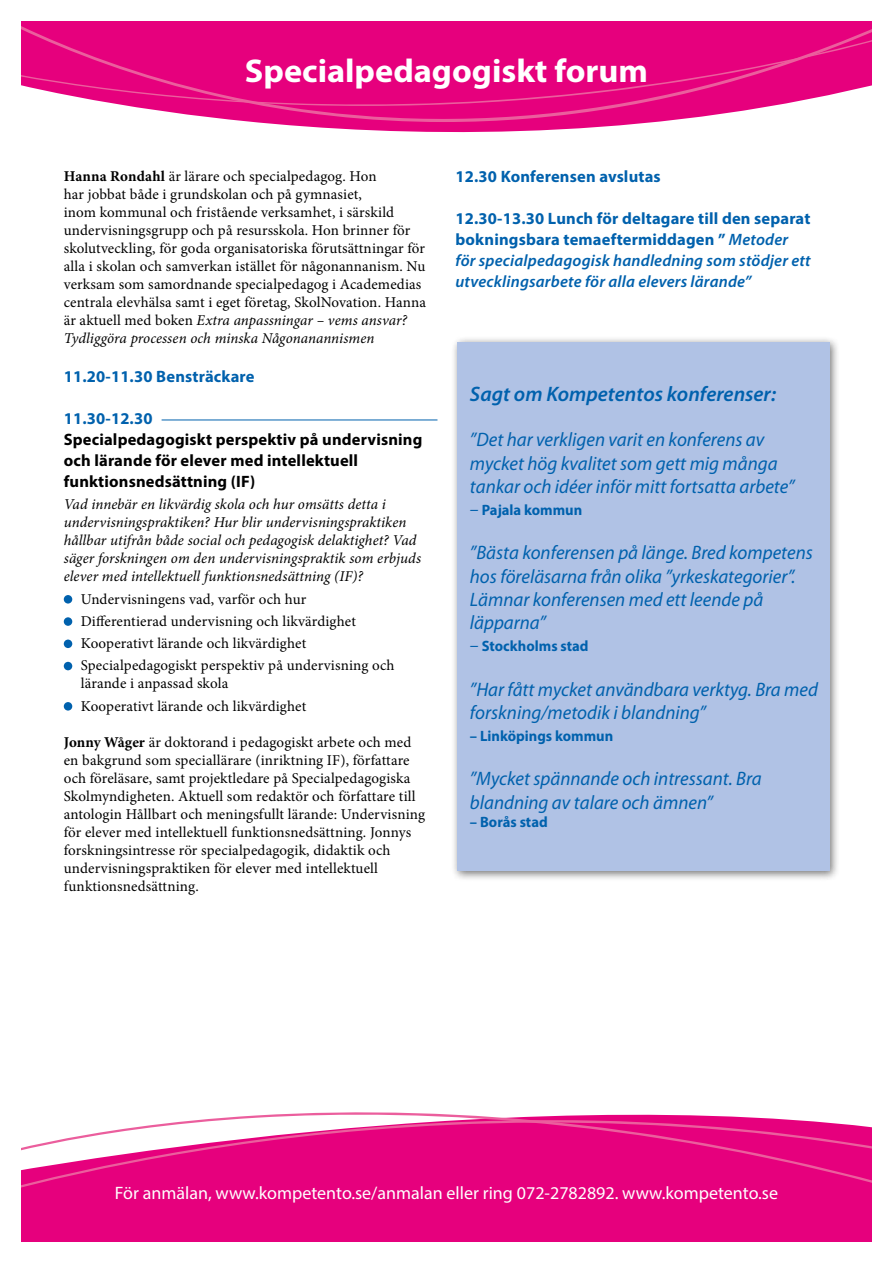
<style>
.page{position:relative;width:893px;height:1263px;background:#fff}
.page>*{position:absolute;margin:0;border:0;box-sizing:border-box;transform-origin:0 0}
.t1{font:700 33px "Myriad Pro";color:#fff;scale:1.04 1}
.t2{font:italic 600 21px "Myriad Pro";color:#0061ad}
.t3{font:italic 19.5px/23.4px "Myriad Pro";color:#0061ad}
.t4{font:18px "Myriad Pro";color:#fff}
.t5{font:italic 600 16.5px/21px "Myriad Pro";letter-spacing:.01em;color:#0061ad}
.t6{font:700 16.5px/21px "Myriad Pro";letter-spacing:.01em;color:#000}
.t7{font:700 16.5px "Myriad Pro";letter-spacing:.01em;color:#0061ad}
.t8{font:15px/18px "Minion Pro";letter-spacing:.01em;color:#000}
.t9{font:italic 15px/18px "Minion Pro";letter-spacing:.005em;color:#000}
.t10{font:700 15px "Myriad Pro";color:#0061ad}
.s1{font-weight:700}
.s2{font-style:italic}
.s3{font-weight:700;font-style:normal}
.s4{font-weight:400;font-style:italic;font-size:18px}
</style>
<div class="page">
<hr style="left:162px;top:420px;width:275px;height:1px;background:#0061ad">
<div style="left:64px;top:595px;width:8px;height:8px;background:#0061ad;border-radius:50%"></div>
<div style="left:64px;top:617px;width:8px;height:9px;background:#0061ad;border-radius:50%"></div>
<div style="left:64px;top:639px;width:8px;height:9px;background:#0061ad;border-radius:50%"></div>
<div style="left:64px;top:662px;width:8px;height:8px;background:#0061ad;border-radius:50%"></div>
<div style="left:64px;top:702px;width:8px;height:8px;background:#0061ad;border-radius:50%"></div>
<div style="left:21px;top:1216px;width:851px;height:26px;background:#e6007d"></div>
<svg style="left:21px;top:1112px;width:851px;height:104px;fill:#e6007d"></svg>
<svg style="left:163px;top:111px;width:578px;height:22px;fill:#e6007d"></svg>
<svg style="left:21px;top:21px;width:851px;height:90px;background:#e70e83"></svg>
<div style="left:450px;top:335px;width:390px;height:546px;background:#000;opacity:.55"></div>
<div style="left:457px;top:342px;width:372px;height:529px;background:#b0c2e5"></div>
<h1 class="t1" style="left:245px;top:49px;width:389px">Specialpedagogiskt forum</h1>
<p class="t8" style="left:64px;top:167px;width:364px"><span class="s1">Hanna Rondahl</span> är lärare och specialpedagog. Hon<br>har jobbat både i grundskolan och på gymnasiet,<br>inom kommunal och fristående verksamhet, i särskild undervisningsgrupp och på resursskola. Hon brinner för skolutveckling, för goda organisatoriska förutsättningar för alla i skolan och samverkan istället för någonannanism. Nu verksam som samordnande specialpedagog i Academedias centrala elevhälsa samt i eget företag, SkolNovation. Hanna är aktuell med boken <span class="s2">Extra anpassningar – vems ansvar?<br>Tydliggöra processen och minska Någonanannismen</span></p>
<p class="t7" style="left:64px;top:366px;width:192px">11.20-11.30 Bensträckare</p>
<p class="t7" style="left:64px;top:408px;width:90px">11.30-12.30</p>
<p class="t6" style="left:64px;top:428px;width:360px">Specialpedagogiskt perspektiv på undervisning och lärande för elever med intellektuell funktionsnedsättning (IF)</p>
<p class="t9" style="left:64px;top:495px;width:359px">Vad innebär en likvärdig skola och hur omsätts detta i undervisningspraktiken? Hur blir undervisningspraktiken hållbar utifrån både social och pedagogisk delaktighet? Vad säger forskningen om den undervisningspraktik som erbjuds elever med intellektuell funktionsnedsättning (IF)?</p>
<p class="t8" style="left:81px;top:588px;width:315px;line-height:22.2px">Undervisningens vad, varför och hur Differentierad undervisning och likvärdighet Kooperativt lärande och likvärdighet Specialpedagogiskt perspektiv på undervisning och</p>
<p class="t8" style="left:81px;top:672px;width:227px;line-height:22.2px">lärande i anpassad skola<br>Kooperativt lärande och likvärdighet</p>
<p class="t8" style="left:64px;top:733px;width:363px"><span class="s1">Jonny Wåger</span> är doktorand i pedagogiskt arbete och med en bakgrund som speciallärare (inriktning IF), författare och föreläsare, samt projektledare på Specialpedagogiska Skolmyndigheten. Aktuell som redaktör och författare till antologin Hållbart och meningsfullt lärande: Undervisning för elever med intellektuell funktionsnedsättning. Jonnys forskningsintresse rör specialpedagogik, didaktik och undervisningspraktiken för elever med intellektuell funktionsnedsättning.</p>
<p class="t7" style="left:455px;top:166px;width:207px">12.30 Konferensen avslutas</p>
<p class="t5" style="left:455px;top:209px;width:357px"><span class="s3">12.30-13.30 Lunch för deltagare till den separat bokningsbara temaeftermiddagen ”</span> Metoder för specialpedagogisk handledning som stödjer ett utvecklingsarbete för alla elevers lärande”</p>
<h2 class="t2" style="left:470px;top:383px;width:308px">Sagt om Kompetentos konferenser:</h2>
<h3 class="t3" style="left:470px;top:428px;width:326px">”Det har verkligen varit en konferens av mycket hög kvalitet som gett mig många tankar och idéer inför mitt fortsatta arbete”</h3>
<p class="t10" style="left:470px;top:500px;width:114px"><span class="s4">–</span> Pajala kommun</p>
<h3 class="t3" style="left:470px;top:541px;width:344px">”Bästa konferensen på länge. Bred kompetens hos föreläsarna från olika ”yrkeskategorier”.<br>Lämnar konferensen med ett leende på läpparna”</h3>
<p class="t10" style="left:470px;top:636px;width:120px"><span class="s4">–</span> Stockholms stad</p>
<h3 class="t3" style="left:470px;top:678px;width:350px">”Har fått mycket användbara verktyg. Bra med forskning/metodik i blandning”</h3>
<p class="t10" style="left:470px;top:726px;width:145px">– Linköpings kommun</p>
<h3 class="t3" style="left:470px;top:768px;width:293px">”Mycket spännande och intressant. Bra blandning av talare och ämnen”</h3>
<p class="t10" style="left:470px;top:812px;width:79px">– Borås stad</p>
<p class="t4" style="left:115px;top:1182px;width:665px">För anmälan, www.kompetento.se/anmalan eller ring 072-2782892. www.kompetento.se</p>
</div>
